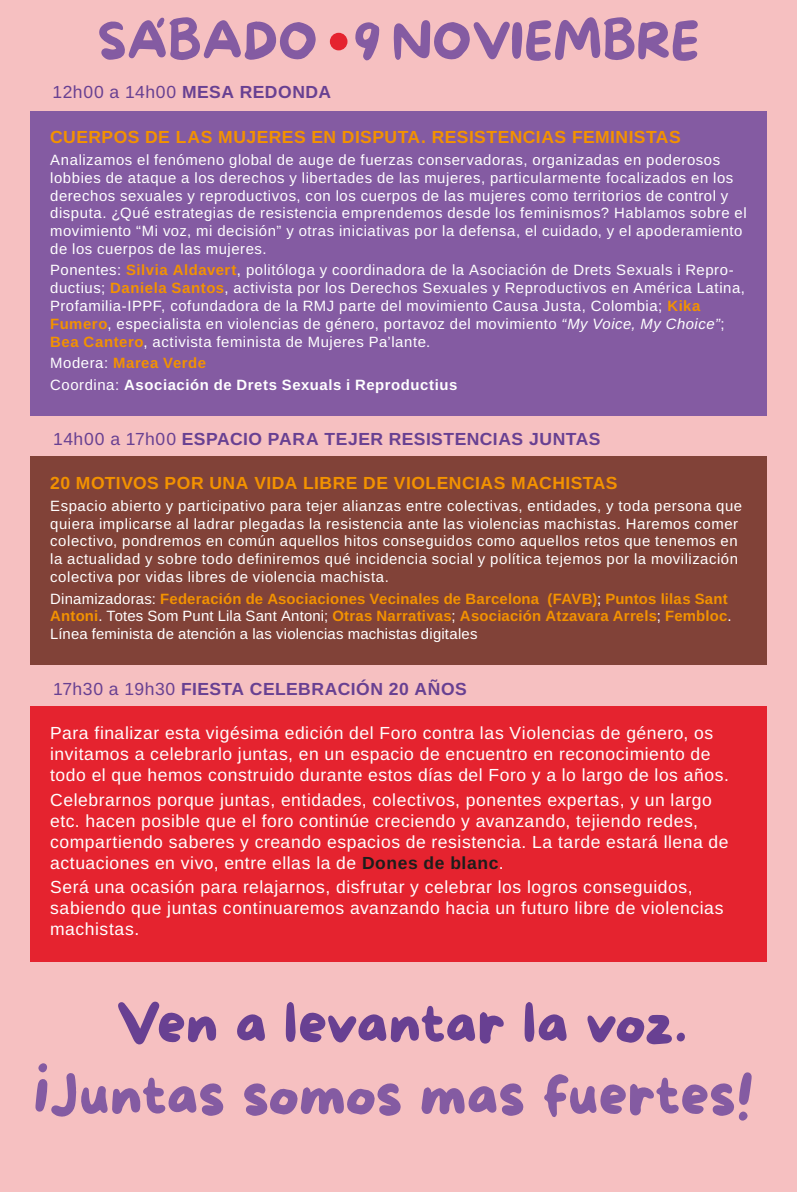
<style>
.page{position:relative;width:797px;height:1192px;background:#fff}
.page>*{position:absolute;margin:0;border:0;box-sizing:border-box;transform-origin:0 0}
.t1{font:57.75px "More Sugar";letter-spacing:-.01em;color:#845ba2}
.t2{font:57.75px "More Sugar";letter-spacing:-.02em;color:#684092}
.t3{font:50.75px "More Sugar";color:#845ba2}
.t4{font:17.5px/21px "Arimo";letter-spacing:.03em;color:#fff}
.t5{font:17.5px "Arimo";letter-spacing:.03em;color:#684092}
.t6{font:17.5px "Arimo";letter-spacing:.025em;color:#f39200}
.t7{font:14.88px/17.8px "Arimo";letter-spacing:.035em;color:#fff}
.t8{font:14.88px/17.8px "Arimo";letter-spacing:.015em;color:#fff}
.s1{font-family:"Myriad Pro"}
.s2{font-weight:700;color:#f39200}
.s3{font-style:italic}
.s4{color:#f39200}
.s5{font-weight:700;color:#1d1d1b}
</style>
<div class="page">
<div style="left:0;top:0;width:796px;height:1191px;background:#f6c0c1"></div>
<div style="left:30px;top:456px;width:736px;height:208px;background:#814238"></div>
<div style="left:30px;top:111px;width:736px;height:304px;background:#845ba2"></div>
<div style="left:30px;top:706px;width:736px;height:255px;background:#e5232f"></div>
<div style="left:330px;top:33px;width:17px;height:17px;background:#e5232f;border-radius:50%"></div>
<h2 class="t3" style="left:97px;top:13px;width:603px">SÅBÅDÕ <span class="s1">·</span> 9 NÕVÏEMBRE</h2>
<p class="t5" style="left:52px;top:83px;width:280px">12h00 a 14h00 MESA REDONDA</p>
<p class="t6" style="left:50px;top:127px;width:631px">CUERPOS DE LAS MUJERES EN DISPUTA. RESISTENCIAS FEMINISTAS</p>
<p class="t7" style="left:50px;top:151px;width:697px">Analizamos el fenómeno global de auge de fuerzas conservadoras, organizadas en poderosos lobbies de ataque a los derechos y libertades de las mujeres, particularmente focalizados en los derechos sexuales y reproductivos, con los cuerpos de las mujeres como territorios de control y disputa. ¿Qué estrategias de resistencia emprendemos desde los feminismos? Hablamos sobre el movimiento “Mi voz, mi decisión” y otras iniciativas por la defensa, el cuidado, y el apoderamiento de los cuerpos de las mujeres.</p>
<p class="t7" style="left:50px;top:261px;width:696px">Ponentes: <span class="s2">Silvia Aldavert</span>, politóloga y coordinadora de la Asociación de Drets Sexuals i Repro&shy;ductius; <span class="s2">Daniela Santos</span>, activista por los Derechos Sexuales y Reproductivos en América Latina, Profamilia-IPPF, cofundadora de la RMJ parte del movimiento Causa Justa, Colombia; <span class="s2">Kika Fumero</span>, especialista en violencias de género, portavoz del movimiento <span class="s3">“My Voice, My Choice”</span>; <span class="s2">Bea Cantero</span>, activista feminista de Mujeres Pa’lante.</p>
<p class="t7" style="left:50px;top:352px;width:408px;line-height:21.3px">Modera: <span class="s4">Marea Verde<br></span>Coordina: Asociación de Drets Sexuals i Reproductius</p>
<p class="t5" style="left:53px;top:429px;width:548px">14h00 a 17h00 ESPACIO PARA TEJER RESISTENCIAS JUNTAS</p>
<p class="t6" style="left:50px;top:473px;width:568px">20 MOTIVOS POR UNA VIDA LIBRE DE VIOLENCIAS MACHISTAS</p>
<p class="t7" style="left:50px;top:496px;width:693px">Espacio abierto y participativo para tejer alianzas entre colectivas, entidades, y toda persona que quiera implicarse al ladrar plegadas la resistencia ante las violencias machistas. Haremos comer colectivo, pondremos en común aquellos hitos conseguidos como aquellos retos que tenemos en la actualidad y sobre todo definiremos qué incidencia social y política tejemos por la movilización colectiva por vidas libres de violencia machista.</p>
<p class="t8" style="left:50px;top:589px;width:682px">Dinamizadoras: <span class="s2">Federación de Asociaciones Vecinales de Barcelona (FAVB)</span>; <span class="s4">Puntos lilas Sant<br>Antoni</span>. Totes Som Punt Lila Sant Antoni; <span class="s4">Otras Narrativas</span>; <span class="s4">Asociación Atzavara Arrels</span>; <span class="s4">Fembloc</span>.<br>Línea feminista de atención a las violencias machistas digitales</p>
<p class="t5" style="left:53px;top:678px;width:415px">17h30 a 19h30 FIESTA CELEBRACIÓN 20 AÑOS</p>
<p class="t4" style="left:50px;top:722px;width:680px">Para finalizar esta vigésima edición del Foro contra las Violencias de género, os invitamos a celebrarlo juntas, en un espacio de encuentro en reconocimiento de todo el que hemos construido durante estos días del Foro y a lo largo de los años.</p>
<p class="t4" style="left:50px;top:788px;width:679px">Celebrarnos porque juntas, entidades, colectivos, ponentes expertas, y un largo etc. hacen posible que el foro continúe creciendo y avanzando, tejiendo redes, compartiendo saberes y creando espacios de resistencia. La tarde estará llena de actuaciones en vivo, entre ellas la de <span class="s5">Dones de blanc</span>.</p>
<p class="t4" style="left:50px;top:876px;width:674px">Será una ocasión para relajarnos, disfrutar y celebrar los logros conseguidos, sabiendo que juntas continuaremos avanzando hacia un futuro libre de violencias machistas.</p>
<h1 class="t2" style="left:116px;top:991px;width:572px">Ven å levåntår lå vøz.</h1>
<h1 class="t1" style="left:49px;top:1063px;width:705px">Jûntås sømøs mås fûertes!</h1>
</div>
